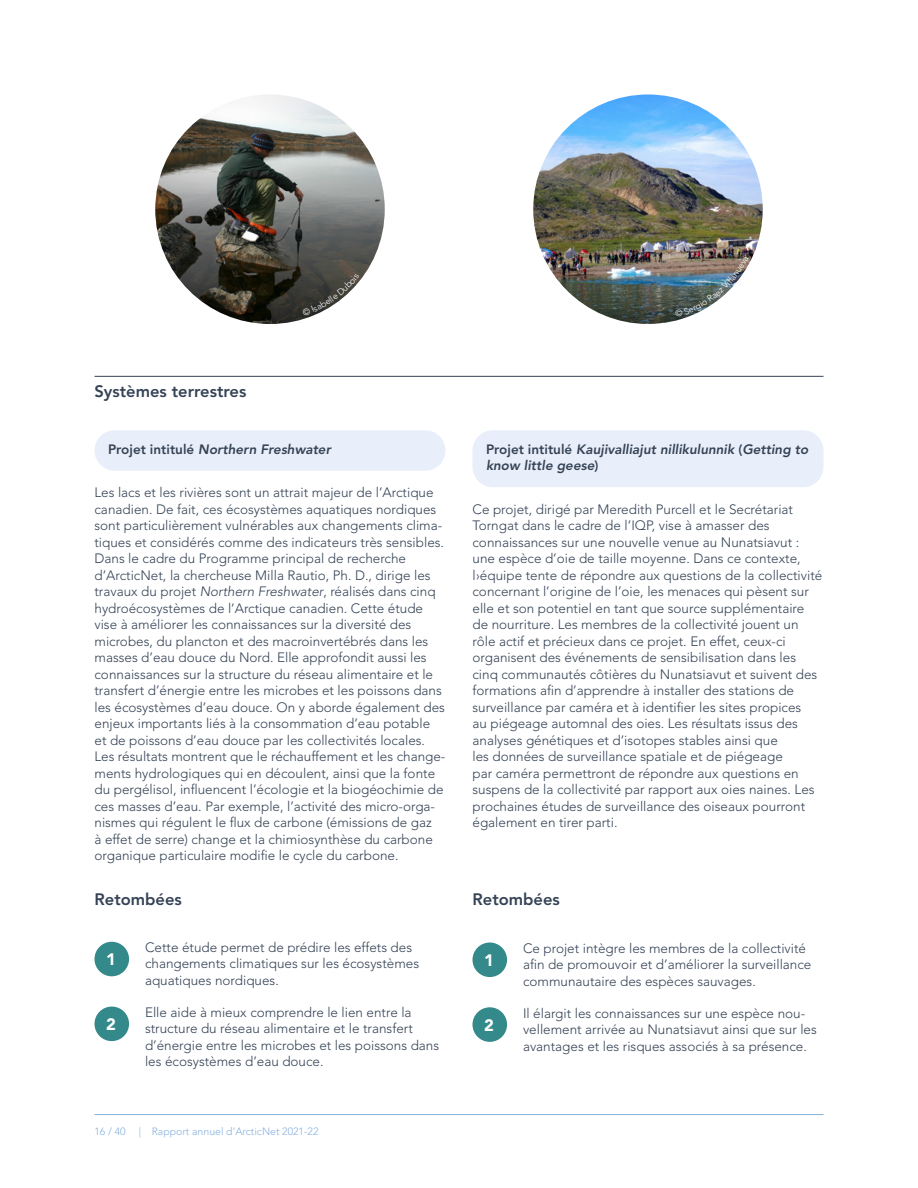
<style>
.page{position:relative;width:918px;height:1188px;background:#fff}
.page>*{position:absolute;margin:0;border:0;box-sizing:border-box;transform-origin:0 0}
.t1{font:800 16.5px "Avenir LT Std";color:#354355}
.t2{font:900 16.5px "Avenir LT Std";color:#fff}
.t3{font:300 13.5px/16.5px "Avenir LT Std";color:#354355}
.t4{font:italic 800 13.5px/16.5px "Avenir LT Std";color:#354355}
.t5{font:300 10.5px "Avenir LT Std";color:#87b1df}
.s1{font-style:normal}
.s2{font-style:italic}
</style>
<div class="page">
<hr style="left:94px;top:376px;width:730px;height:1px;background:#354355">
<div style="left:94px;top:430px;width:351px;height:41px;background:#e9effa;border-radius:20px"></div>
<div style="left:94px;top:942px;width:35px;height:34px;background:#34898a;border-radius:50%"></div>
<div style="left:94px;top:1007px;width:35px;height:34px;background:#34898a;border-radius:50%"></div>
<div style="left:472px;top:430px;width:352px;height:57px;background:#e9effa;border-radius:20px"></div>
<div style="left:472px;top:943px;width:35px;height:34px;background:#34898a;border-radius:50%"></div>
<div style="left:472px;top:1007px;width:35px;height:35px;background:#34898a;border-radius:50%"></div>
<img style="left:155px;top:94px;width:230px;height:230px;border-radius:115px">
<img style="left:533px;top:94px;width:230px;height:230px;border-radius:115px">
<hr style="left:94px;top:1114px;width:730px;height:1px;background:#87b1df">
<svg style="left:302px;top:274px;width:57px;height:42px"></svg>
<img style="left:675px;top:256px;width:74px;height:61px">
<p class="t1" style="left:94px;top:381px;width:153px">Systèmes terrestres</p>
<p class="t4" style="left:108px;top:441px;width:224px"><span class="s1">Projet intitulé</span> Northern Freshwater</p>
<p class="t3" style="left:94px;top:485px;width:352px">Les lacs et les rivières sont un attrait majeur de l’Arctique canadien. De fait, ces écosystèmes aquatiques nordiques sont particulièrement vulnérables aux changements clima&shy;tiques et considérés comme des indicateurs très sensibles.<br>Dans le cadre du Programme principal de recherche d’ArcticNet, la chercheuse Milla Rautio, Ph. D., dirige les travaux du projet <span class="s2">Northern Freshwater</span>, réalisés dans cinq hydroécosystèmes de l’Arctique canadien. Cette étude vise à améliorer les connaissances sur la diversité des microbes, du plancton et des macroinvertébrés dans les masses d’eau douce du Nord. Elle approfondit aussi les connaissances sur la structure du réseau alimentaire et le transfert d’énergie entre les microbes et les poissons dans les écosystèmes d’eau douce. On y aborde également des enjeux importants liés à la consommation d’eau potable et de poissons d’eau douce par les collectivités locales.<br>Les résultats montrent que le réchauffement et les change&shy;ments hydrologiques qui en découlent, ainsi que la fonte du pergélisol, influencent l’écologie et la biogéochimie de ces masses d’eau. Par exemple, l’activité des micro-orga&shy;nismes qui régulent le flux de carbone (émissions de gaz<br>à effet de serre) change et la chimiosynthèse du carbone organique particulaire modifie le cycle du carbone.</p>
<p class="t1" style="left:94px;top:889px;width:89px">Retombées</p>
<p class="t2" style="left:106px;top:950px;width:11px">1</p>
<p class="t3" style="left:145px;top:939px;width:276px">Cette étude permet de prédire les effets des changements climatiques sur les écosystèmes aquatiques nordiques.</p>
<p class="t2" style="left:106px;top:1014px;width:11px">2</p>
<p class="t3" style="left:145px;top:1004px;width:296px">Elle aide à mieux comprendre le lien entre la structure du réseau alimentaire et le transfert d’énergie entre les microbes et les poissons dans les écosystèmes d’eau douce.</p>
<p class="t5" style="left:94px;top:1125px;width:33px">16 / 40</p>
<p class="t5" style="left:139px;top:1125px;width:181px">| Rapport annuel d’ArcticNet 2021-22</p>
<p class="t4" style="left:486px;top:441px;width:324px"><span class="s1">Projet intitulé</span> Kaujivalliajut nillikulunnik <span class="s1">(</span>Getting to know little geese<span class="s1">)</span></p>
<p class="t3" style="left:472px;top:501px;width:351px">Ce projet, dirigé par Meredith Purcell et le Secrétariat Torngat dans le cadre de l’IQP, vise à amasser des connaissances sur une nouvelle venue au Nunatsiavut : une espèce d’oie de taille moyenne. Dans ce contexte, l›équipe tente de répondre aux questions de la collectivité concernant l’origine de l’oie, les menaces qui pèsent sur elle et son potentiel en tant que source supplémentaire de nourriture. Les membres de la collectivité jouent un rôle actif et précieux dans ce projet. En effet, ceux-ci organisent des événements de sensibilisation dans les cinq communautés côtières du Nunatsiavut et suivent des formations afin d’apprendre à installer des stations de surveillance par caméra et à identifier les sites propices<br>au piégeage automnal des oies. Les résultats issus des analyses génétiques et d’isotopes stables ainsi que<br>les données de surveillance spatiale et de piégeage<br>par caméra permettront de répondre aux questions en suspens de la collectivité par rapport aux oies naines. Les prochaines études de surveillance des oiseaux pourront également en tirer parti.</p>
<p class="t1" style="left:472px;top:890px;width:89px">Retombées</p>
<p class="t2" style="left:484px;top:950px;width:11px">1</p>
<p class="t3" style="left:523px;top:940px;width:290px">Ce projet intègre les membres de la collectivité afin de promouvoir et d’améliorer la surveillance communautaire des espèces sauvages.</p>
<p class="t2" style="left:484px;top:1015px;width:11px">2</p>
<p class="t3" style="left:523px;top:1005px;width:295px">Il élargit les connaissances sur une espèce nou&shy;vellement arrivée au Nunatsiavut ainsi que sur les avantages et les risques associés à sa présence.</p>
</div>
